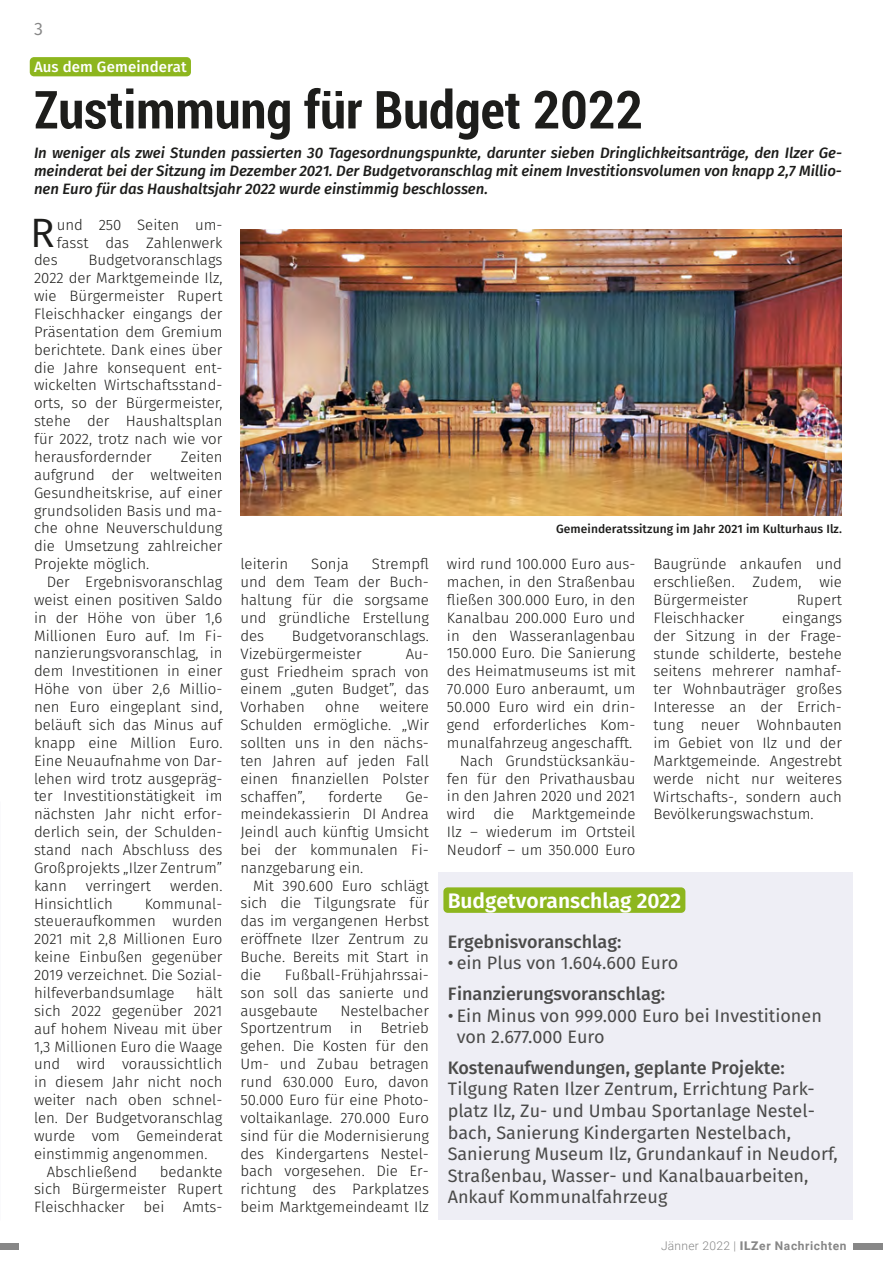
<style>
.page{position:relative;width:893px;height:1263px;background:#fff}
.page>*{position:absolute;margin:0;border:0;box-sizing:border-box;transform-origin:0 0}
.t1{font:700 condensed 52.5px "Roboto";color:#1d1d1b}
.t2{font:40.95px "Fira Sans";color:#1d1d1b}
.t3{font:600 21px "Fira Sans";color:#fff}
.t4{font:18px/21.6px "Fira Sans";color:#4a4a49}
.t5{font:500 18px "Fira Sans";color:#4a4a49}
.t6{font:18px "Fira Sans";color:#878787}
.t7{font:300 15px/17.9px "Fira Sans";color:#1d1d1b;text-align:justify}
.t8{font:italic 500 15px/17.9px "Fira Sans";letter-spacing:-.005em;color:#1d1d1b;text-align:justify}
.t9{font:500 15px "Fira Sans";letter-spacing:.01em;color:#fff}
.t10{font:500 12px "Fira Sans";letter-spacing:.005em;color:#1d1d1b}
.t11{font:700 12px "Roboto";letter-spacing:.05em;color:#878787}
.s1{font-weight:300}
.s2{font-weight:900}
</style>
<div class="page">
<div style="left:0;top:1243px;width:19px;height:7px;background:#878787"></div>
<div style="left:853px;top:1243px;width:29px;height:7px;background:#878787"></div>
<div style="left:438px;top:873px;width:415px;height:347px;background:#eeeef5"></div>
<img style="left:240px;top:230px;width:602px;height:285px">
<div style="left:30px;top:57px;width:161px;height:19px;background:#8db61e;border-radius:4px"></div>
<div style="left:443px;top:887px;width:242px;height:26px;background:#8db61e;border-radius:4px"></div>
<p class="t6" style="left:34px;top:16px;width:10px">3</p>
<p class="t9" style="left:34px;top:56px;width:154px">Aus dem Gemeinderat</p>
<h1 class="t1" style="left:34px;top:73px;width:610px">Zustimmung für Budget 2022</h1>
<p class="t8" style="left:34px;top:145px;width:809px">In weniger als zwei Stunden passierten 30 Tagesordnungspunkte, darunter sieben Dringlichkeitsanträge, den Ilzer Ge&shy;meinderat bei der Sitzung im Dezember 2021. Der Budgetvoranschlag mit einem Investitionsvolumen von knapp 2,7 Millio&shy;nen Euro für das Haushaltsjahr 2022 wurde einstimmig beschlossen.</p>
<h2 class="t2" style="left:30px;top:204px;width:26px">R</h2>
<p class="t7" style="left:57px;top:217px;width:167px">und 250 Seiten um-</p>
<p class="t7" style="left:57px;top:234px;width:167px">fasst das Zahlenwerk</p>
<p class="t7" style="left:34px;top:252px;width:190px;text-indent:54px">Budgetvoranschlags 2022 der Marktgemeinde Ilz, wie Bürgermeister Rupert Fleischhacker eingangs der Präsentation dem Gremium berichtete. Dank eines über die Jahre konsequent ent&shy;wickelten Wirtschaftsstand&shy;orts, so der Bürgermeister, stehe der Haushaltsplan für 2022, trotz nach wie vor herausfordernder</p>
<p class="t7" style="left:34px;top:252px;width:25px">des</p>
<p class="t7" style="left:34px;top:449px;width:190px;text-indent:147px">Zeiten aufgrund der weltweiten Gesundheitskrise, auf einer grundsoliden Basis und ma&shy;che ohne Neuverschuldung die Umsetzung zahlreicher Projekte möglich.</p>
<p class="t7" style="left:34px;top:574px;width:190px;text-indent:13px">Der Ergebnisvoranschlag weist einen positiven Saldo in der Höhe von über 1,6<br>Millionen Euro auf. Im Fi&shy;nanzierungsvoranschlag, in dem Investitionen in einer Höhe von über 2,6 Millio&shy;nen Euro eingeplant sind, beläuft sich das Minus auf knapp eine Million Euro.<br>Eine Neuaufnahme von Dar&shy;lehen wird trotz ausgepräg&shy;ter Investitionstätigkeit im nächsten Jahr nicht erfor&shy;derlich sein, der Schulden&shy;stand nach Abschluss des Großprojekts „Ilzer Zentrum” kann</p>
<p class="t7" style="left:86px;top:878px;width:67px">verringert</p>
<p class="t7" style="left:170px;top:878px;width:54px">werden.</p>
<p class="t7" style="left:34px;top:895px;width:80px">Hinsichtlich</p>
<p class="t7" style="left:34px;top:895px;width:190px;text-indent:111px">Kommunal&shy;steueraufkommen wurden 2021 mit 2,8 Millionen Euro keine Einbußen gegenüber 2019 verzeichnet. Die Sozial&shy;hilfeverbandsumlage</p>
<p class="t7" style="left:196px;top:985px;width:28px">hält</p>
<p class="t7" style="left:34px;top:1003px;width:190px">sich 2022 gegenüber 2021</p>
<p class="t7" style="left:34px;top:1020px;width:190px">auf hohem Niveau mit über</p>
<p class="t7" style="left:34px;top:1038px;width:190px">1,3 Millionen Euro die Waage</p>
<p class="t7" style="left:34px;top:1056px;width:190px">und wird voraussichtlich</p>
<p class="t7" style="left:34px;top:1074px;width:190px">in diesem Jahr nicht noch</p>
<p class="t7" style="left:34px;top:1092px;width:190px">weiter nach oben schnel-</p>
<p class="t7" style="left:34px;top:1110px;width:190px">len. Der Budgetvoranschlag</p>
<p class="t7" style="left:34px;top:1128px;width:190px">wurde vom Gemeinderat</p>
<p class="t7" style="left:34px;top:1146px;width:175px">einstimmig angenommen.</p>
<p class="t7" style="left:47px;top:1163px;width:92px">Abschließend</p>
<p class="t7" style="left:34px;top:1163px;width:190px;text-indent:126px">bedankte sich Bürgermeister Rupert Fleischhacker bei Amts-</p>
<p class="t7" style="left:240px;top:556px;width:49px">leiterin</p>
<p class="t7" style="left:311px;top:556px;width:39px">Sonja</p>
<p class="t7" style="left:240px;top:556px;width:190px;text-indent:131px">Strempfl und dem Team der Buch&shy;haltung für die sorgsame und gründliche Erstellung des</p>
<p class="t7" style="left:240px;top:628px;width:190px;text-indent:51px">Budgetvoranschlags.<br>Vizebürgermeister</p>
<p class="t7" style="left:240px;top:646px;width:190px;text-indent:165px">Au&shy;gust Friedheim sprach von einem „guten Budget”, das Vorhaben</p>
<p class="t7" style="left:240px;top:699px;width:190px;text-indent:139px">weitere Schulden ermögliche. „Wir sollten uns in den nächs&shy;ten Jahren auf jeden Fall einen finanziellen Polster schaffen”,</p>
<p class="t7" style="left:325px;top:699px;width:36px">ohne</p>
<p class="t7" style="left:328px;top:788px;width:56px">forderte</p>
<p class="t7" style="left:240px;top:789px;width:190px;text-indent:165px">Ge&shy;meindekassierin DI Andrea Jeindl auch künftig Umsicht bei der kommunalen Fi&shy;nanzgebarung ein.</p>
<p class="t7" style="left:240px;top:877px;width:190px;text-indent:13px">Mit 390.600 Euro schlägt sich die Tilgungsrate für das im vergangenen Herbst eröffnete Ilzer Zentrum zu Buche. Bereits mit Start in die</p>
<p class="t7" style="left:240px;top:967px;width:190px;text-indent:44px">Fußball-Frühjahrssai&shy;son soll das sanierte und ausgebaute</p>
<p class="t7" style="left:240px;top:1002px;width:190px;text-indent:100px">Nestelbacher Sportzentrum in Betrieb gehen. Die Kosten für den Um- und Zubau betragen rund 630.000 Euro, davon 50.000 Euro für eine Photo&shy;voltaikanlage. 270.000 Euro sind für die Modernisierung des Kindergartens Nestel&shy;bach vorgesehen. Die Er&shy;richtung des Parkplatzes beim Marktgemeindeamt Ilz</p>
<p class="t10" style="left:556px;top:521px;width:287px">Gemeinderatssitzung im Jahr 2021 im Kulturhaus Ilz.</p>
<p class="t7" style="left:447px;top:556px;width:190px;text-align:right">wird rund 100.000 Euro aus&shy;machen, in den Straßenbau fließen 300.000 Euro, in den<br>Kanalbau 200.000 Euro und in den Wasseranlagenbau<br>150.000 Euro. Die Sanierung des Heimatmuseums ist mit<br>70.000 Euro anberaumt, um<br>50.000 Euro wird ein drin&shy;gend erforderliches Kom&shy;munalfahrzeug angeschafft.<br>Nach Grundstücksankäu&shy;fen für den Privathausbau in den Jahren 2020 und 2021 wird die Marktgemeinde<br>Ilz – wiederum im Ortsteil<br>Neudorf – um 350.000 Euro</p>
<p class="t7" style="left:653px;top:556px;width:190px">Baugründe ankaufen und erschließen. Zudem, wie Bürgermeister</p>
<p class="t7" style="left:797px;top:592px;width:47px">Rupert</p>
<p class="t7" style="left:653px;top:610px;width:190px;text-indent:129px">eingangs der Sitzung in der Frage&shy;stunde schilderte, bestehe seitens mehrerer namhaf&shy;ter Wohnbauträger großes Interesse an der Errich&shy;tung neuer Wohnbauten im Gebiet von Ilz und der Marktgemeinde. Angestrebt werde nicht nur weiteres Wirtschafts-, sondern auch Bevölkerungswachstum.</p>
<p class="t7" style="left:653px;top:610px;width:92px">Fleischhacker</p>
<h3 class="t3" style="left:448px;top:886px;width:235px">Budgetvoranschlag 2022</h3>
<p class="t5" style="left:448px;top:929px;width:175px">Ergebnisvoranschlag:</p>
<p class="t4" style="left:448px;top:954px;width:232px">• ein Plus von 1.604.600 Euro</p>
<p class="t5" style="left:448px;top:981px;width:219px">Finanzierungsvoranschlag:</p>
<p class="t4" style="left:457px;top:1006px;width:367px;text-indent:-9px">• Ein Minus von 999.000 Euro bei Investitionen von 2.677.000 Euro</p>
<p class="t5" style="left:448px;top:1055px;width:338px">Kostenaufwendungen, geplante Projekte:</p>
<p class="t4" style="left:448px;top:1080px;width:391px">Tilgung Raten Ilzer Zentrum, Errichtung Park&shy;platz Ilz, Zu- und Umbau Sportanlage Nestel&shy;bach, Sanierung Kindergarten Nestelbach, Sanierung Museum Ilz, Grundankauf in Neudorf, Straßenbau, Wasser- und Kanalbauarbeiten, Ankauf Kommunalfahrzeug</p>
<p class="t11" style="left:661px;top:1237px;width:187px"><span class="s1">Jänner 2022 |</span> <span class="s2">ILZ</span>er Nachrichten</p>
</div>
